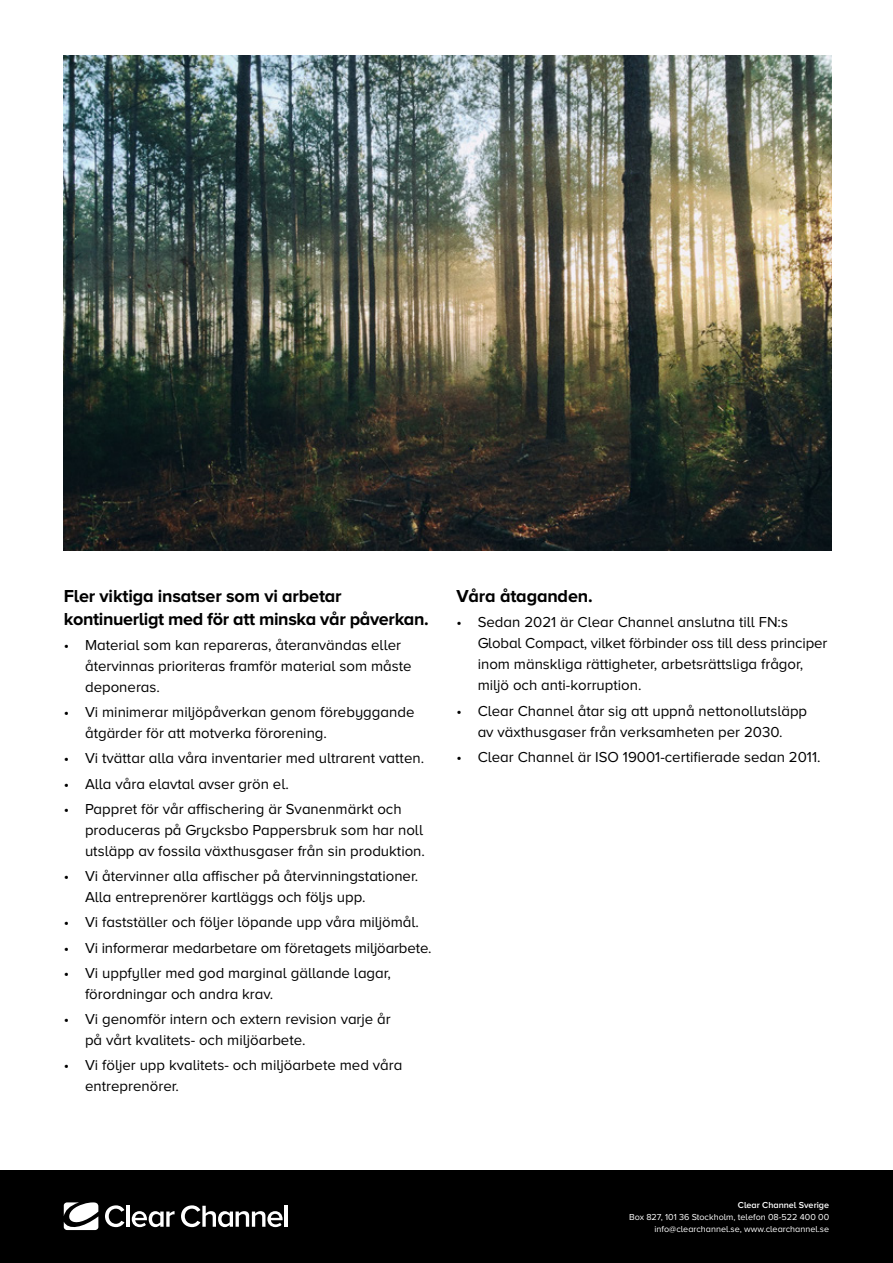
<style>
.page{position:relative;width:893px;height:1263px;background:#fff}
.page>*{position:absolute;margin:0;border:0;box-sizing:border-box;transform-origin:0 0}
.t1{font:700 18px/22.5px "Proxima Nova A";letter-spacing:-.01em;color:#000}
.t2{font:15px/21px "Proxima Nova A";color:#000}
.t3{font:9px/12px "Proxima Nova A";color:#fff;text-align:right}
.t4{font:600 9px "Proxima Nova A";color:#fff}
</style>
<div class="page">
<img style="left:64px;top:55px;width:767px;height:496px">
<div style="left:0;top:1170px;width:893px;height:93px;background:#000"></div>
<svg style="left:105px;top:1205px;width:19px;height:22px"></svg>
<hr style="left:127px;top:1206px;width:3px;height:21px;background:#fff">
<svg style="left:132px;top:1211px;width:43px;height:16px"></svg>
<svg style="left:181px;top:1205px;width:102px;height:22px"></svg>
<hr style="left:285px;top:1206px;width:3px;height:21px;background:#fff">
<svg style="left:64px;top:1202px;width:34px;height:28px"></svg>
<p class="t1" style="left:64px;top:584px;width:367px">Fler viktiga insatser som vi arbetar kontinuerligt med för att minska vår påverkan.</p>
<p class="t2" style="left:85px;top:634px;width:328px;text-indent:-21px">• Material som kan repareras, återanvändas eller återvinnas prioriteras framför material som måste deponeras.</p>
<p class="t2" style="left:85px;top:701px;width:331px;text-indent:-21px">• Vi minimerar miljöpåverkan genom förebyggande åtgärder för att motverka förorening.</p>
<p class="t2" style="left:64px;top:748px;width:362px">• Vi tvättar alla våra inventarier med ultrarent vatten.</p>
<p class="t2" style="left:64px;top:773px;width:227px">• Alla våra elavtal avser grön el.</p>
<p class="t2" style="left:85px;top:798px;width:341px;text-indent:-21px">• Pappret för vår affischering är Svanenmärkt och produceras på Grycksbo Pappersbruk som har noll utsläpp av fossila växthusgaser från sin produktion.</p>
<p class="t2" style="left:85px;top:865px;width:335px;text-indent:-21px">• Vi återvinner alla affischer på återvinningstationer.<br>Alla entreprenörer kartläggs och följs upp.</p>
<p class="t2" style="left:64px;top:912px;width:357px">• Vi fastställer och följer löpande upp våra miljömål.</p>
<p class="t2" style="left:64px;top:937px;width:369px">• Vi informerar medarbetare om företagets miljöarbete.</p>
<p class="t2" style="left:85px;top:962px;width:307px;text-indent:-21px">• Vi uppfyller med god marginal gällande lagar, förordningar och andra krav.</p>
<p class="t2" style="left:85px;top:1008px;width:307px;text-indent:-21px">• Vi genomför intern och extern revision varje år på vårt kvalitets- och miljöarbete.</p>
<p class="t2" style="left:85px;top:1055px;width:319px;text-indent:-21px">• Vi följer upp kvalitets- och miljöarbete med våra entreprenörer.</p>
<p class="t1" style="left:456px;top:584px;width:138px">Våra åtaganden.</p>
<p class="t2" style="left:478px;top:612px;width:351px;text-indent:-21px">• Sedan 2021 är Clear Channel anslutna till FN:s Global Compact, vilket förbinder oss till dess principer inom mänskliga rättigheter, arbetsrättsliga frågor, miljö och anti-korruption.</p>
<p class="t2" style="left:456px;top:700px;width:352px;text-align:center">• Clear Channel åtar sig att uppnå nettonollutsläpp av växthusgaser från verksamheten per 2030.</p>
<p class="t2" style="left:456px;top:746px;width:366px">• Clear Channel är ISO 19001-certifierade sedan 2011.</p>
<p class="t4" style="left:738px;top:1200px;width:93px">Clear Channel Sverige</p>
<p class="t3" style="left:629px;top:1211px;width:201px">Box 827, 101 36 Stockholm, telefon 08-522 400 00 info@clearchannel.se, www.clearchannel.se</p>
</div>
